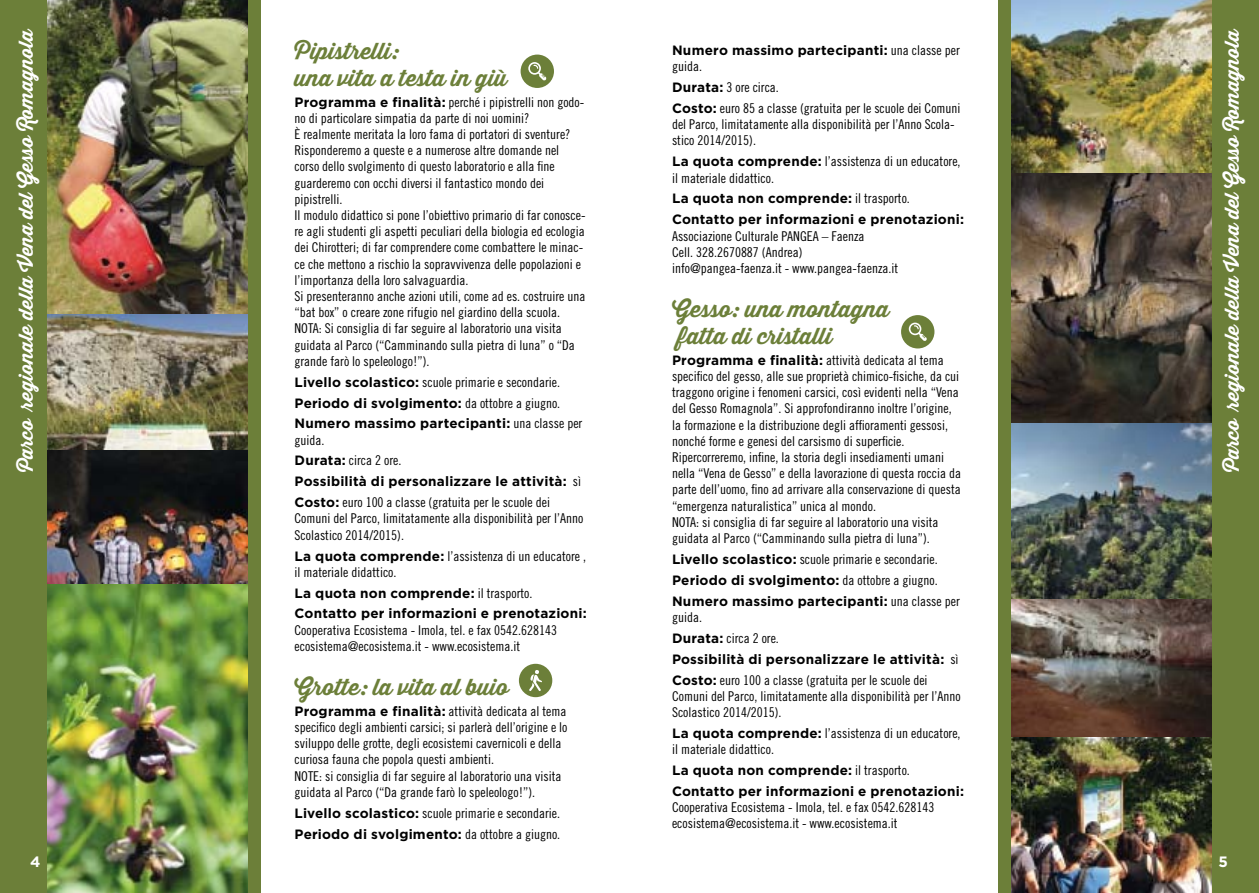
<style>
.page{position:relative;width:1259px;height:893px;background:#fff}
.page>*{position:absolute;margin:0;border:0;box-sizing:border-box;transform-origin:0 0}
.romagna_titoli{font:700 22.5px "Thirsty Script";color:#6c7f39}
.contenuti{font:700 19.5px "Thirsty Script";color:#fff}
.t1{font:700 15px "Gotham";color:#fff}
.no_a_capo{font:13.5px/16.2px "Trade Gothic LT Std Cn 18";color:#000}
.contenuti-2{font:13.5px/16.2px "Trade Gothic LT Std Cn 18";color:#000}
.contenuti-3{font:700 13.5px/16.2px "Gotham";letter-spacing:.015em;color:#000}
.s1{font-family:"Gotham";font-weight:700}
.s2{font-family:"Trade Gothic LT Std Cn 18";font-weight:400}
</style>
<div class="page">
<img style="left:1011px;top:598px;width:201px;height:140px">
<img style="left:1011px;top:423px;width:201px;height:175px">
<img style="left:1011px;top:173px;width:201px;height:250px">
<img style="left:1011px;top:738px;width:201px;height:155px">
<img style="left:1011px;top:0;width:201px;height:173px">
<img style="left:47px;top:313px;width:201px;height:138px">
<img style="left:47px;top:0;width:201px;height:313px">
<img style="left:47px;top:583px;width:201px;height:310px">
<img style="left:47px;top:451px;width:201px;height:132px">
<div style="left:0;top:0;width:47px;height:893px;background:#6c7f39"></div>
<div style="left:1212px;top:0;width:47px;height:893px;background:#6c7f39"></div>
<div style="left:998px;top:0;width:13px;height:893px;background:#6c7f39"></div>
<div style="left:248px;top:0;width:12px;height:893px;background:#6c7f39"></div>
<div style="left:901px;top:315px;width:33px;height:33px;background:#6c7f39;border-radius:50%"></div>
<svg style="left:908px;top:323px;width:19px;height:18px"></svg>
<div style="left:519px;top:664px;width:33px;height:33px;background:#6c7f39;border-radius:50%"></div>
<svg style="left:529px;top:670px;width:13px;height:21px"></svg>
<div style="left:520px;top:55px;width:34px;height:33px;background:#6c7f39;border-radius:50%"></div>
<svg style="left:528px;top:62px;width:18px;height:19px"></svg>
<p class="contenuti" style="left:11px;top:472px;width:445px;rotate:-90deg">Parco regionale della Vena del Gesso Romagnola</p>
<p class="contenuti" style="left:1217px;top:472px;width:445px;rotate:-90deg">Parco regionale della Vena del Gesso Romagnola</p>
<p class="romagna_titoli" style="left:294px;top:34px;width:106px">Pipistrelli:</p>
<p class="romagna_titoli" style="left:294px;top:61px;width:214px">una vita a testa in giù</p>
<p class="contenuti-2" style="left:294px;top:93px;width:291px"><span class="s1">Programma e finalità:</span> perché i pipistrelli non godo&shy;no di particolare simpatia da parte di noi uomini?</p>
<p class="no_a_capo" style="left:294px;top:126px;width:277px">È realmente meritata la loro fama di portatori di sventure?</p>
<p class="no_a_capo" style="left:294px;top:142px;width:266px">Risponderemo a queste e a numerose altre domande nel corso dello svolgimento di questo laboratorio e alla fine guarderemo con occhi diversi il fantastico mondo dei pipistrelli.</p>
<p class="no_a_capo" style="left:294px;top:207px;width:292px">Il modulo didattico si pone l’obiettivo primario di far conosce&shy;re agli studenti gli aspetti peculiari della biologia ed ecologia dei Chirotteri; di far comprendere come combattere le minac&shy;ce che mettono a rischio la sopravvivenza delle popolazioni e l’importanza della loro salvaguardia.</p>
<p class="no_a_capo" style="left:294px;top:288px;width:292px">Si presenteranno anche azioni utili, come ad es. costruire una “bat box” o creare zone rifugio nel giardino della scuola.</p>
<p class="no_a_capo" style="left:294px;top:320px;width:282px">NOTA: Si consiglia di far seguire al laboratorio una visita guidata al Parco (“Camminando sulla pietra di luna” o “Da grande farò lo speleologo!”).</p>
<p class="contenuti-2" style="left:294px;top:374px;width:267px"><span class="s1">Livello scolastico:</span> scuole primarie e secondarie.</p>
<p class="contenuti-3" style="left:294px;top:394px;width:267px">Periodo di svolgimento: <span class="s2">da ottobre a giugno.</span></p>
<p class="contenuti-3" style="left:294px;top:415px;width:289px">Numero massimo partecipanti: <span class="s2">una classe per guida.</span></p>
<p class="contenuti-2" style="left:294px;top:452px;width:108px"><span class="s1">Durata:</span> circa 2 ore.</p>
<p class="contenuti-3" style="left:294px;top:473px;width:288px">Possibilità di personalizzare le attività: <span class="s2">sì</span></p>
<p class="contenuti-2" style="left:294px;top:494px;width:290px"><span class="s1">Costo:</span> euro 100 a classe (gratuita per le scuole dei<br>Comuni del Parco, limitatamente alla disponibilità per l’Anno<br>Scolastico 2014/2015).</p>
<p class="contenuti-2" style="left:294px;top:547px;width:293px"><span class="s1">La quota comprende:</span> l’assistenza di un educatore , il materiale didattico.</p>
<p class="contenuti-3" style="left:294px;top:584px;width:239px">La quota non comprende: <span class="s2">il trasporto.</span></p>
<p class="contenuti-3" style="left:294px;top:605px;width:294px">Contatto per informazioni e prenotazioni:</p>
<p class="no_a_capo" style="left:294px;top:622px;width:264px">Cooperativa Ecosistema - Imola, tel. e fax 0542.628143</p>
<p class="no_a_capo" style="left:294px;top:638px;width:227px">ecosistema@ecosistema.it - www.ecosistema.it</p>
<p class="romagna_titoli" style="left:294px;top:670px;width:216px">Grotte: la vita al buio</p>
<p class="contenuti-2" style="left:294px;top:703px;width:274px"><span class="s1">Programma e finalità:</span> attività dedicata al tema specifico degli ambienti carsici; si parlerà dell’origine e lo sviluppo delle grotte, degli ecosistemi cavernicoli e della curiosa fauna che popola questi ambienti.</p>
<p class="no_a_capo" style="left:294px;top:767px;width:268px">NOTE: si consiglia di far seguire al laboratorio una visita guidata al Parco (“Da grande farò lo speleologo!”).</p>
<p class="contenuti-2" style="left:294px;top:805px;width:267px"><span class="s1">Livello scolastico:</span> scuole primarie e secondarie.</p>
<p class="contenuti-3" style="left:294px;top:825px;width:267px">Periodo di svolgimento: <span class="s2">da ottobre a giugno.</span></p>
<p class="contenuti-3" style="left:672px;top:42px;width:289px">Numero massimo partecipanti: <span class="s2">una classe per guida.</span></p>
<p class="contenuti-2" style="left:672px;top:79px;width:108px"><span class="s1">Durata:</span> 3 ore circa.</p>
<p class="contenuti-2" style="left:672px;top:100px;width:290px"><span class="s1">Costo:</span> euro 85 a classe (gratuita per le scuole dei Comuni del Parco, limitatamente alla disponibilità per l’Anno Scola&shy;stico 2014/2015).</p>
<p class="contenuti-2" style="left:672px;top:153px;width:290px"><span class="s1">La quota comprende:</span> l’assistenza di un educatore, il materiale didattico.</p>
<p class="contenuti-3" style="left:672px;top:190px;width:239px">La quota non comprende: <span class="s2">il trasporto.</span></p>
<p class="contenuti-3" style="left:672px;top:211px;width:293px">Contatto per informazioni e prenotazioni:</p>
<p class="no_a_capo" style="left:672px;top:227px;width:194px">Associazione Culturale PANGEA – Faenza</p>
<p class="no_a_capo" style="left:672px;top:244px;width:132px">Cell. 328.2670887 (Andrea)</p>
<p class="no_a_capo" style="left:672px;top:260px;width:228px">info@pangea-faenza.it - www.pangea-faenza.it</p>
<p class="romagna_titoli" style="left:672px;top:292px;width:219px">Gesso: una montagna</p>
<p class="romagna_titoli" style="left:677px;top:319px;width:156px">fatta di cristalli</p>
<p class="contenuti-2" style="left:672px;top:352px;width:289px"><span class="s1">Programma e finalità:</span> attività dedicata al tema specifico del gesso, alle sue proprietà chimico-fisiche, da cui traggono origine i fenomeni carsici, così evidenti nella “Vena del Gesso Romagnola”. Si approfondiranno inoltre l’origine, la formazione e la distribuzione degli affioramenti gessosi, nonché forme e genesi del carsismo di superficie.</p>
<p class="no_a_capo" style="left:672px;top:449px;width:290px">Ripercorreremo, infine, la storia degli insediamenti umani nella “Vena de Gesso” e della lavorazione di questa roccia da parte dell’uomo, fino ad arrivare alla conservazione di questa “emergenza naturalistica” unica al mondo.</p>
<p class="no_a_capo" style="left:672px;top:514px;width:268px">NOTA: si consiglia di far seguire al laboratorio una visita guidata al Parco (“Camminando sulla pietra di luna”).</p>
<p class="contenuti-2" style="left:672px;top:551px;width:267px"><span class="s1">Livello scolastico:</span> scuole primarie e secondarie.</p>
<p class="contenuti-3" style="left:672px;top:572px;width:267px">Periodo di svolgimento: <span class="s2">da ottobre a giugno.</span></p>
<p class="contenuti-3" style="left:672px;top:592px;width:289px">Numero massimo partecipanti: <span class="s2">una classe per guida.</span></p>
<p class="contenuti-2" style="left:672px;top:630px;width:108px"><span class="s1">Durata:</span> circa 2 ore.</p>
<p class="contenuti-3" style="left:672px;top:650px;width:288px">Possibilità di personalizzare le attività: <span class="s2">sì</span></p>
<p class="contenuti-2" style="left:672px;top:671px;width:290px"><span class="s1">Costo:</span> euro 100 a classe (gratuita per le scuole dei<br>Comuni del Parco, limitatamente alla disponibilità per l’Anno<br>Scolastico 2014/2015).</p>
<p class="contenuti-2" style="left:672px;top:725px;width:290px"><span class="s1">La quota comprende:</span> l’assistenza di un educatore, il materiale didattico.</p>
<p class="contenuti-3" style="left:672px;top:762px;width:239px">La quota non comprende: <span class="s2">il trasporto.</span></p>
<p class="contenuti-3" style="left:672px;top:782px;width:293px">Contatto per informazioni e prenotazioni:</p>
<p class="no_a_capo" style="left:672px;top:799px;width:264px">Cooperativa Ecosistema - Imola, tel. e fax 0542.628143</p>
<p class="no_a_capo" style="left:672px;top:815px;width:227px">ecosistema@ecosistema.it - www.ecosistema.it</p>
<p class="t1" style="left:30px;top:853px;width:12px">4</p>
<p class="t1" style="left:1218px;top:853px;width:11px">5</p>
</div>
